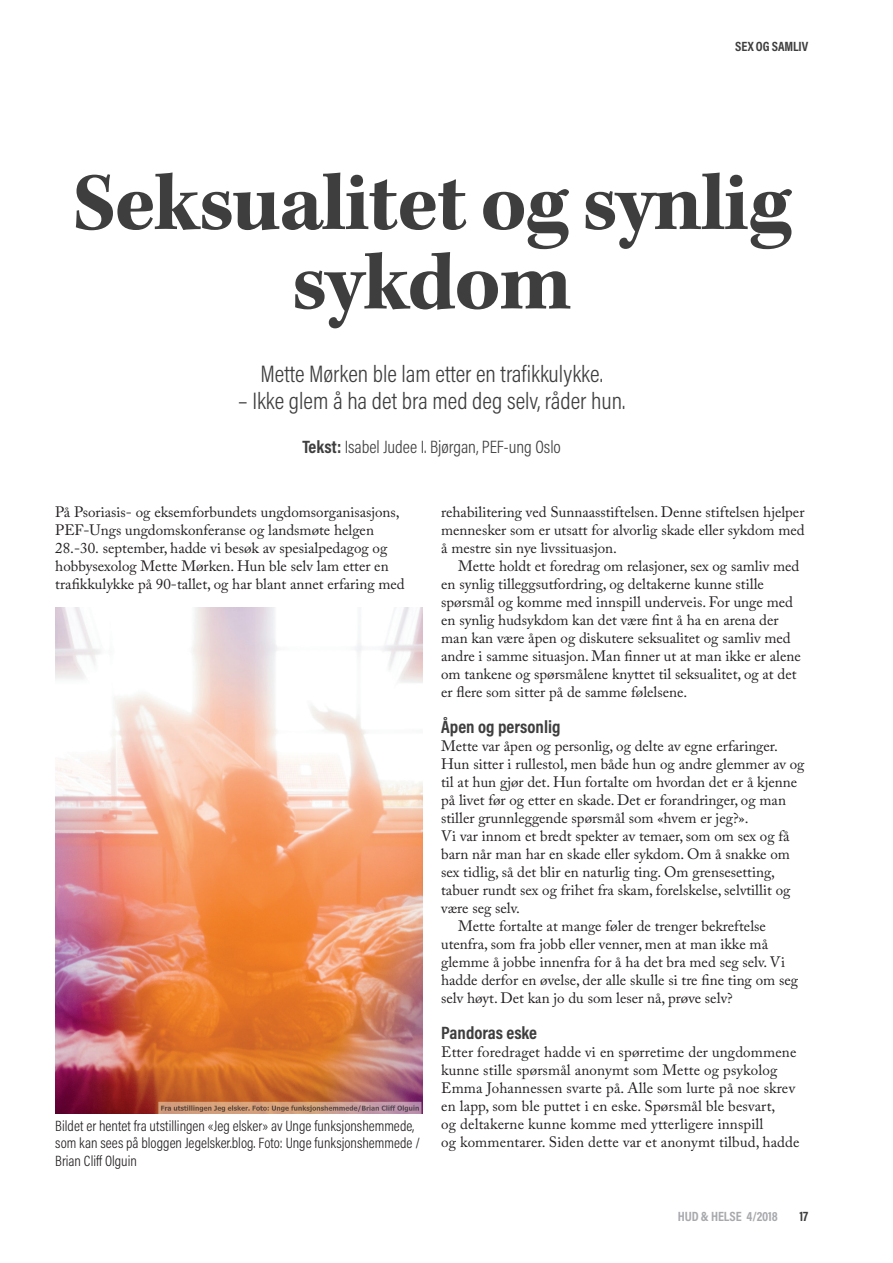
<style>
.page{position:relative;width:893px;height:1263px;background:#fff}
.page>*{position:absolute;margin:0;border:0;box-sizing:border-box;transform-origin:0 0}
.t1{font:700 84px/79.5px "Kepler Std";letter-spacing:-.02em;color:#3e3e3f;text-align:center}
.t2{font:300 24px "Acumin Pro Cond";color:#3e3e3f}
.t3{font:300 18px "Acumin Pro Cond";color:#3e3e3f}
.t4{font:700 18px "Acumin Pro Cond";color:#3e3e3f}
.t5{font:15px/18px "Adobe Caslon Pro";color:#231f20}
.t6{font:300 15px/17.7px "Acumin Pro Cond";color:#231f20}
.t7{font:700 13.5px "Acumin Pro Cond";letter-spacing:-.015em;color:#a8a9ad}
.t8{font:700 13.5px "Acumin Pro Cond";letter-spacing:-.01em;color:#3e3e3f}
.s1{font-weight:700}
</style>
<div class="page">
<img style="left:55px;top:607px;width:367px;height:506px">
<p class="t8" style="left:735px;top:37px;width:74px">SEX OG SAMLIV</p>
<h1 class="t1" style="left:72px;top:166px;width:720px">Seksualitet og synlig sykdom</h1>
<h2 class="t2" style="left:261px;top:358px;width:344px">Mette Mørken ble lam etter en trafikkulykke.</h2>
<h2 class="t2" style="left:238px;top:385px;width:389px">– Ikke glem å ha det bra med deg selv, råder hun.</h2>
<p class="t3" style="left:302px;top:435px;width:260px"><span class="s1">Tekst:</span> Isabel Judee I. Bjørgan, PEF-ung Oslo</p>
<p class="t5" style="left:55px;top:503px;width:351px">På Psoriasis- og eksemforbundets ungdomsorganisasjons, PEF-Ungs ungdomskonferanse og landsmøte helgen 28.-30. september, hadde vi besøk av spesialpedagog og hobbysexolog Mette Mørken. Hun ble selv lam etter en trafikkulykke på 90-tallet, og har blant annet erfaring med</p>
<p class="t6" style="left:55px;top:1116px;width:366px">Bildet er hentet fra utstillingen «Jeg elsker» av Unge funksjonshemmede, som kan sees på bloggen Jegelsker.blog. Foto: Unge funksjonshemmede /<br>Brian Cliff Olguin</p>
<p class="t5" style="left:441px;top:503px;width:365px;text-align:justify">rehabilitering ved Sunnaasstiftelsen. Denne stiftelsen hjelper mennesker som er utsatt for alvorlig skade eller sykdom med å mestre sin nye livssituasjon.</p>
<p class="t5" style="left:441px;top:557px;width:361px;text-indent:17px">Mette holdt et foredrag om relasjoner, sex og samliv med en synlig tilleggsutfordring, og deltakerne kunne stille spørsmål og komme med innspill underveis. For unge med en synlig hudsykdom kan det være fint å ha en arena der man kan være åpen og diskutere seksualitet og samliv med andre i samme situasjon. Man finner ut at man ikke er alene om tankene og spørsmålene knyttet til seksualitet, og at det er flere som sitter på de samme følelsene.</p>
<p class="t4" style="left:441px;top:715px;width:121px">Åpen og personlig</p>
<p class="t5" style="left:441px;top:737px;width:338px">Mette var åpen og personlig, og delte av egne erfaringer.</p>
<p class="t5" style="left:441px;top:755px;width:365px">Hun sitter i rullestol, men både hun og andre glemmer av og</p>
<p class="t5" style="left:441px;top:773px;width:357px">til at hun gjør det. Hun fortalte om hvordan det er å kjenne</p>
<p class="t5" style="left:441px;top:791px;width:346px">på livet før og etter en skade. Det er forandringer, og man</p>
<p class="t5" style="left:441px;top:809px;width:309px">stiller grunnleggende spørsmål som «hvem er jeg?».</p>
<p class="t5" style="left:441px;top:827px;width:350px">Vi var innom et bredt spekter av temaer, som om sex og få</p>
<p class="t5" style="left:441px;top:845px;width:350px">barn når man har en skade eller sykdom. Om å snakke om</p>
<p class="t5" style="left:441px;top:863px;width:335px">sex tidlig, så det blir en naturlig ting. Om grensesetting,</p>
<p class="t5" style="left:441px;top:881px;width:351px">tabuer rundt sex og frihet fra skam, forelskelse, selvtillit og</p>
<p class="t5" style="left:441px;top:899px;width:80px">være seg selv.</p>
<p class="t5" style="left:458px;top:917px;width:309px">Mette fortalte at mange føler de trenger bekreftelse</p>
<p class="t5" style="left:441px;top:935px;width:328px">utenfra, som fra jobb eller venner, men at man ikke må</p>
<p class="t5" style="left:441px;top:953px;width:345px">glemme å jobbe innenfra for å ha det bra med seg selv. Vi</p>
<p class="t5" style="left:441px;top:971px;width:358px">hadde derfor en øvelse, der alle skulle si tre fine ting om seg</p>
<p class="t5" style="left:441px;top:989px;width:293px">selv høyt. Det kan jo du som leser nå, prøve selv?</p>
<p class="t4" style="left:441px;top:1021px;width:97px">Pandoras eske</p>
<p class="t5" style="left:441px;top:1043px;width:360px">Etter foredraget hadde vi en spørretime der ungdommene kunne stille spørsmål anonymt som Mette og psykolog Emma Johannessen svarte på. Alle som lurte på noe skrev en lapp, som ble puttet i en eske. Spørsmål ble besvart,<br>og deltakerne kunne komme med ytterligere innspill<br>og kommentarer. Siden dette var et anonymt tilbud, hadde</p>
<p class="t7" style="left:678px;top:1208px;width:101px">HUD &amp; HELSE 4/2018</p>
<p class="t8" style="left:799px;top:1208px;width:10px">17</p>
</div>
